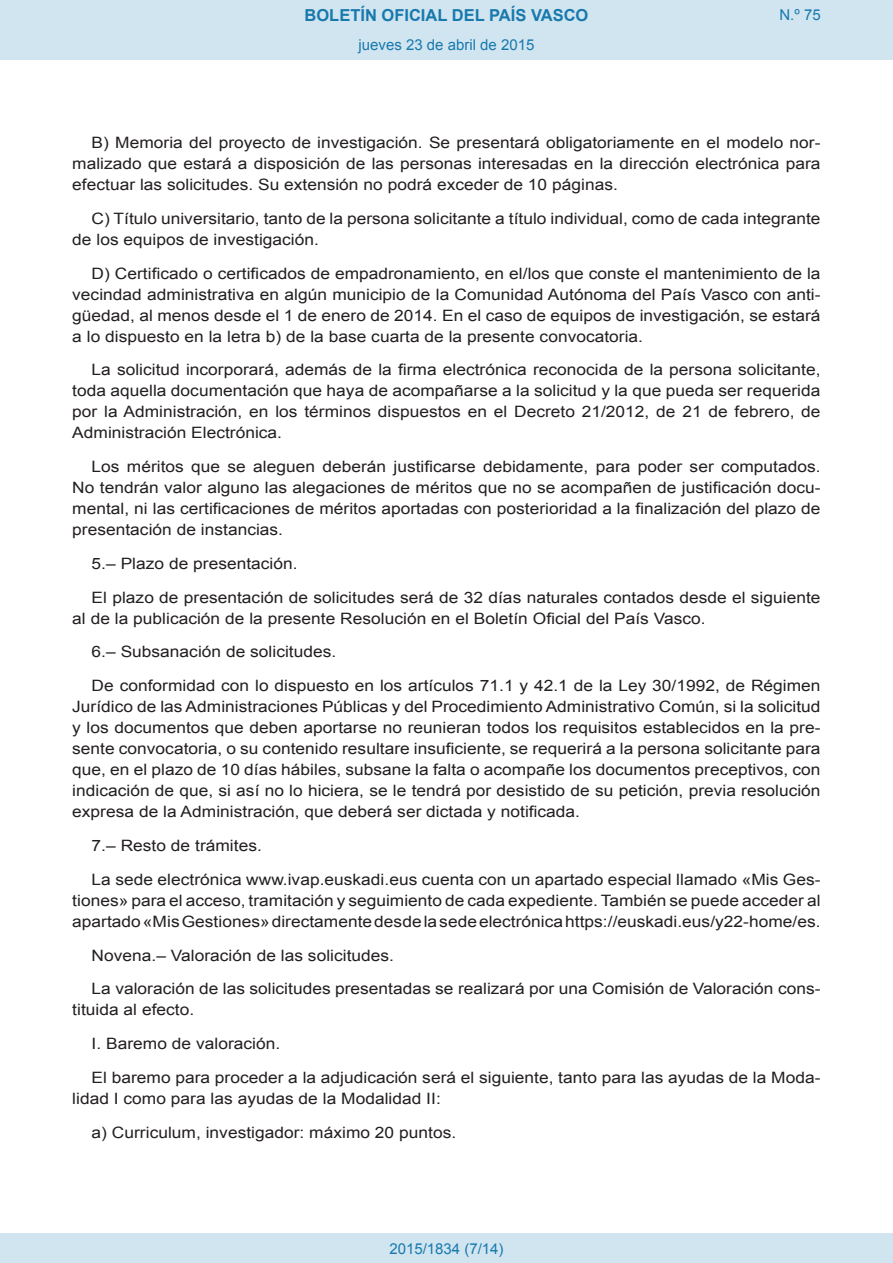
<style>
.page{position:relative;width:893px;height:1263px;background:#fff}
.page>*{position:absolute;margin:0;border:0;box-sizing:border-box;transform-origin:0 0}
.t1{font:700 16.5px "Arial";color:#1879ad}
.BOPVDetalle{font:15.6px/21px "Arial";color:#231f20;text-align:justify;scale:1.11 1}
.Paginacion_Centro{font:15px "Arial";color:#1879ad}
</style>
<div class="page">
<div style="left:0;top:0;width:893px;height:60px;background:#d0e5f0"></div>
<div style="left:0;top:1233px;width:893px;height:30px;background:#d0e5f0"></div>
<p class="t1" style="left:305px;top:4px;width:285px">BOLETÍN OFICIAL DEL PAÍS VASCO</p>
<p class="Paginacion_Centro" style="left:358px;top:35px;width:177px">jueves 23 de abril de 2015</p>
<p class="Paginacion_Centro" style="left:779px;top:5px;width:43px">N.º 75</p>
<p class="BOPVDetalle" style="left:72px;top:132px;width:676px;text-indent:19px">B) Memoria del proyecto de investigación. Se presentará obligatoriamente en el modelo nor&shy;malizado que estará a disposición de las personas interesadas en la dirección electrónica para efectuar las solicitudes. Su extensión no podrá exceder de 10 páginas.</p>
<p class="BOPVDetalle" style="left:72px;top:208px;width:676px;text-indent:19px">C) Título universitario, tanto de la persona solicitante a título individual, como de cada integrante de los equipos de investigación.</p>
<p class="BOPVDetalle" style="left:72px;top:263px;width:676px;text-indent:19px">D) Certificado o certificados de empadronamiento, en el/los que conste el mantenimiento de la vecindad administrativa en algún municipio de la Comunidad Autónoma del País Vasco con anti&shy;güedad, al menos desde el 1 de enero de 2014. En el caso de equipos de investigación, se estará a lo dispuesto en la letra b) de la base cuarta de la presente convocatoria.</p>
<p class="BOPVDetalle" style="left:72px;top:360px;width:676px;text-indent:19px">La solicitud incorporará, además de la firma electrónica reconocida de la persona solicitante, toda aquella documentación que haya de acompañarse a la solicitud y la que pueda ser requerida por la Administración, en los términos dispuestos en el Decreto 21/2012, de 21 de febrero, de Administración Electrónica.</p>
<p class="BOPVDetalle" style="left:72px;top:456px;width:676px;text-indent:19px">Los méritos que se aleguen deberán justificarse debidamente, para poder ser computados.<br>No tendrán valor alguno las alegaciones de méritos que no se acompañen de justificación docu&shy;mental, ni las certificaciones de méritos aportadas con posterioridad a la finalización del plazo de presentación de instancias.</p>
<p class="BOPVDetalle" style="left:92px;top:553px;width:187px">5.– Plazo de presentación.</p>
<p class="BOPVDetalle" style="left:72px;top:587px;width:676px;text-indent:19px">El plazo de presentación de solicitudes será de 32 días naturales contados desde el siguiente al de la publicación de la presente Resolución en el Boletín Oficial del País Vasco.</p>
<p class="BOPVDetalle" style="left:92px;top:642px;width:222px">6.– Subsanación de solicitudes.</p>
<p class="BOPVDetalle" style="left:72px;top:675px;width:676px;text-indent:19px">De conformidad con lo dispuesto en los artículos 71.1 y 42.1 de la Ley 30/1992, de Régimen Jurídico de las Administraciones Públicas y del Procedimiento Administrativo Común, si la solicitud y los documentos que deben aportarse no reunieran todos los requisitos establecidos en la pre&shy;sente convocatoria, o su contenido resultare insuficiente, se requerirá a la persona solicitante para que, en el plazo de 10 días hábiles, subsane la falta o acompañe los documentos preceptivos, con indicación de que, si así no lo hiciera, se le tendrá por desistido de su petición, previa resolución expresa de la Administración, que deberá ser dictada y notificada.</p>
<p class="BOPVDetalle" style="left:92px;top:835px;width:155px">7.– Resto de trámites.</p>
<p class="BOPVDetalle" style="left:72px;top:869px;width:676px;text-indent:19px">La sede electrónica www.ivap.euskadi.eus cuenta con un apartado especial llamado «Mis Ges&shy;tiones» para el acceso, tramitación y seguimiento de cada expediente. También se puede acceder al apartado «Mis Gestiones» directamente desde la sede electrónica https://euskadi.eus/y22-home/es.</p>
<p class="BOPVDetalle" style="left:92px;top:945px;width:274px">Novena.– Valoración de las solicitudes.</p>
<p class="BOPVDetalle" style="left:72px;top:978px;width:676px;text-indent:19px">La valoración de las solicitudes presentadas se realizará por una Comisión de Valoración cons&shy;tituida al efecto.</p>
<p class="BOPVDetalle" style="left:92px;top:1033px;width:171px">I. Baremo de valoración.</p>
<p class="BOPVDetalle" style="left:72px;top:1067px;width:676px;text-indent:19px">El baremo para proceder a la adjudicación será el siguiente, tanto para las ayudas de la Moda&shy;lidad I como para las ayudas de la Modalidad II:</p>
<p class="BOPVDetalle" style="left:92px;top:1122px;width:330px">a) Curriculum, investigador: máximo 20 puntos.</p>
<p class="Paginacion_Centro" style="left:389px;top:1238px;width:116px">2015/1834 (7/14)</p>
</div>
